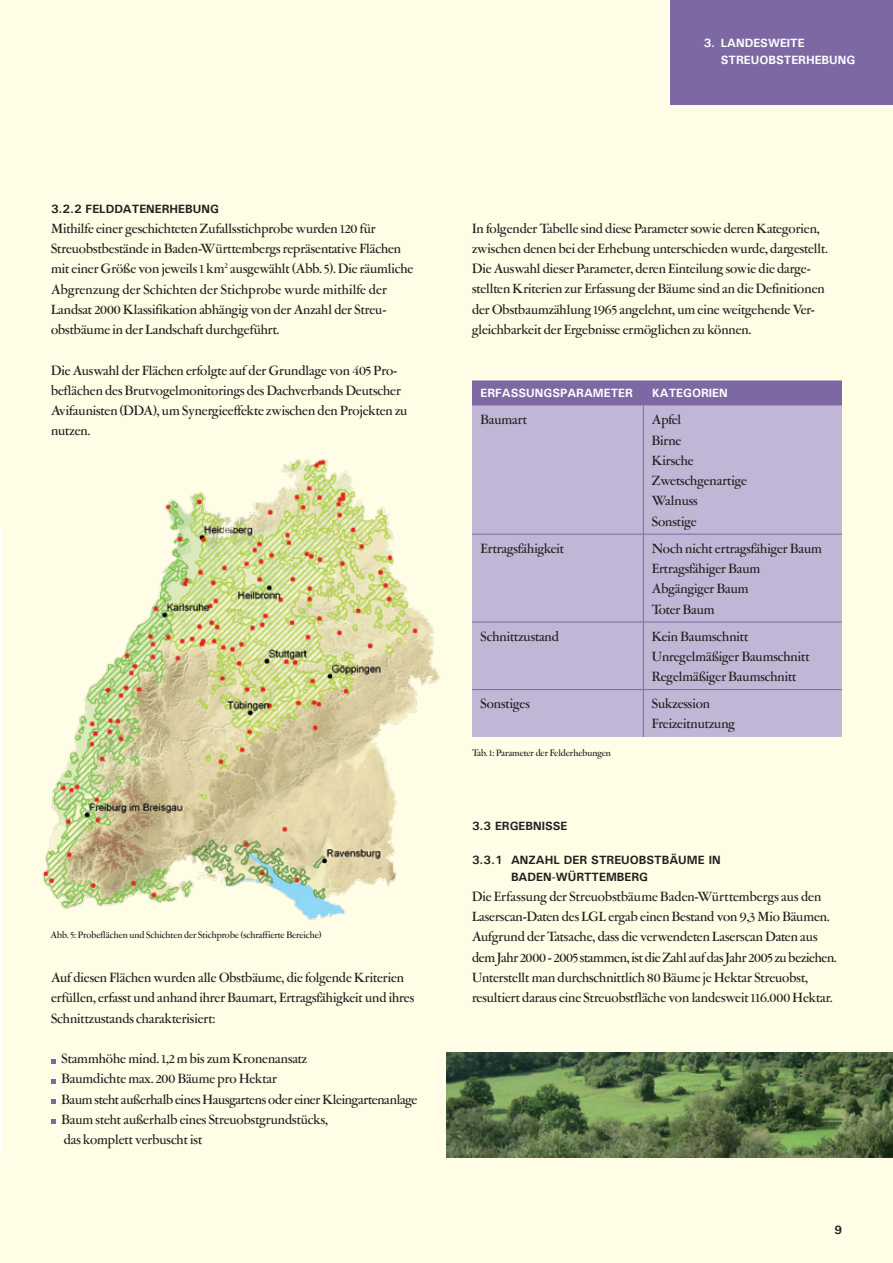
<style>
.page{position:relative;width:893px;height:1263px;background:#fffde5}
.page>*{position:absolute;margin:0;border:0;box-sizing:border-box;transform-origin:0 0}
.t1{font:500 15px/20.2px "Garamont Amst SHOP";color:#231f20}
.t2{font:700 12px "Univers ATT";color:#231f20}
.t3{font:700 12px "Univers ATT";color:#fff}
.t4{font:500 10.5px "Garamont Amst SHOP";color:#231f20}
</style>
<div class="page">
<svg style="left:51px;top:1059px;width:4px;height:4px"></svg>
<svg style="left:51px;top:1079px;width:4px;height:4px"></svg>
<svg style="left:51px;top:1099px;width:4px;height:4px"></svg>
<svg style="left:51px;top:1119px;width:4px;height:5px"></svg>
<svg style="left:472px;top:380px;width:370px;height:26px;background:#816ca6"></svg>
<div style="left:472px;top:406px;width:370px;height:331px;background:#c0b7d6"></div>
<hr style="left:643px;top:406px;width:1px;height:128px;background:#7e68a4">
<hr style="left:472px;top:534px;width:171px;height:1px;background:#7e68a4">
<hr style="left:643px;top:534px;width:199px;height:1px;background:#7e68a4">
<hr style="left:643px;top:534px;width:1px;height:88px;background:#7e68a4">
<hr style="left:472px;top:622px;width:171px;height:1px;background:#7e68a4">
<hr style="left:643px;top:622px;width:199px;height:1px;background:#7e68a4">
<hr style="left:643px;top:622px;width:1px;height:67px;background:#7e68a4">
<hr style="left:472px;top:689px;width:171px;height:1px;background:#7e68a4">
<hr style="left:643px;top:689px;width:199px;height:1px;background:#7e68a4">
<hr style="left:643px;top:690px;width:1px;height:47px;background:#7e68a4">
<div style="left:670px;top:0;width:223px;height:104px;background:#7e68a4"></div>
<img style="left:42px;top:459px;width:399px;height:461px">
<hr style="left:0;top:525px;width:1px;height:632px;background:#fff">
<img style="left:446px;top:1052px;width:447px;height:106px">
<p class="t3" style="left:704px;top:36px;width:33px">3. LANDES</p>
<p class="t3" style="left:768px;top:36px;width:19px">WEITE</p>
<p class="t3" style="left:721px;top:52px;width:16px">STRE</p>
<p class="t3" style="left:751px;top:52px;width:34px">UOBSTERHE</p>
<p class="t3" style="left:822px;top:52px;width:35px">BUNG</p>
<p class="t2" style="left:51px;top:201px;width:44px">3.2.2 FELDDATENERHE</p>
<p class="t2" style="left:185px;top:201px;width:35px">BUNG</p>
<p class="t1" style="left:51px;top:219px;width:364px">Mithilfe einer geschichteten Zufallsstichprobe wurden 120 für Streuobstbestände in Baden-Württembergs repräsentative Flächen mit einer Größe von jeweils 1 km<sup>2</sup> ausgewählt (Abb. 5). Die räumliche Abgrenzung der Schichten der Stichprobe wurde mithilfe der Landsat 2000 Klassifikation abhängig von der Anzahl der Streu&shy;obstbäume in der Landschaft durchgeführt.</p>
<p class="t1" style="left:51px;top:361px;width:358px">Die Auswahl der Flächen erfolgte auf der Grundlage von 405 Pro&shy;beflächen des Brutvogelmonitorings des Dachverbands Deutscher Avifaunisten (DDA), um Synergieeffekte zwischen den Projekten zu nutzen.</p>
<p class="t4" style="left:51px;top:930px;width:272px">Abb. 5: Probeflächen und Schichten der Stichprobe (schraffierte Bereiche)</p>
<p class="t1" style="left:51px;top:968px;width:365px">Auf diesen Flächen wurden alle Obstbäume, die folgende Kriterien erfüllen, erfasst und anhand ihrer Baumart, Ertragsfähigkeit und ihres<br>Schnittzustands charakterisiert:</p>
<p class="t1" style="left:62px;top:1049px;width:357px">Stammhöhe mind. 1,2 m bis zum Kronenansatz<br>Baumdichte max. 200 Bäume pro Hektar<br>Baum steht außerhalb eines Hausgartens oder einer Kleingartenanlage Baum steht außerhalb eines Streuobstgrundstücks,<br>das komplett verbuscht ist</p>
<p class="t1" style="left:472px;top:219px;width:357px">In folgender Tabelle sind diese Parameter sowie deren Kategorien, zwischen denen bei der Erhebung unterschieden wurde, dargestellt.<br>Die Auswahl dieser Parameter, deren Einteilung sowie die darge&shy;stellten Kriterien zur Erfassung der Bäume sind an die Definitionen der Obstbaumzählung 1965 angelehnt, um eine weitgehende Ver&shy;gleichbarkeit der Ergebnisse ermöglichen zu können.</p>
<p class="t3" style="left:480px;top:386px;width:31px">ERFASS</p>
<p class="t3" style="left:526px;top:386px;width:51px">UNGSPARAMETER</p>
<p class="t3" style="left:652px;top:386px;width:9px">KATE</p>
<p class="t3" style="left:683px;top:386px;width:26px">GORIEN</p>
<p class="t1" style="left:480px;top:410px;width:48px">Baumart</p>
<p class="t1" style="left:652px;top:410px;width:97px">Apfel<br>Birne<br>Kirsche<br>Zwetschgenartige<br>Walnuss<br>Sonstige</p>
<p class="t1" style="left:480px;top:539px;width:85px">Ertragsfähigkeit</p>
<p class="t1" style="left:652px;top:539px;width:172px">Noch nicht ertragsfähiger Baum<br>Ertragsfähiger Baum<br>Abgängiger Baum<br>Toter Baum</p>
<p class="t1" style="left:480px;top:627px;width:80px">Schnittzustand</p>
<p class="t1" style="left:652px;top:627px;width:159px">Kein Baumschnitt<br>Unregelmäßiger Baumschnitt<br>Regelmäßiger Baumschnitt</p>
<p class="t1" style="left:480px;top:694px;width:51px">Sonstiges</p>
<p class="t1" style="left:652px;top:694px;width:85px">Sukzession<br>Freizeitnutzung</p>
<p class="t4" style="left:472px;top:748px;width:140px">Tab. 1: Parameter der Felderhebungen</p>
<p class="t2" style="left:472px;top:818px;width:69px">3.3 ERGEBNISSE</p>
<p class="t2" style="left:472px;top:853px;width:57px">3.3.1 ANZAHL</p>
<p class="t2" style="left:564px;top:853px;width:9px">DER</p>
<p class="t2" style="left:591px;top:853px;width:16px">STRE</p>
<p class="t2" style="left:621px;top:853px;width:94px">UOBSTBÄUME IN</p>
<p class="t2" style="left:472px;top:869px;width:15px">BADEN</p>
<p class="t2" style="left:552px;top:869px;width:34px">-WÜRTTEM</p>
<p class="t2" style="left:617px;top:869px;width:33px">BERG</p>
<p class="t1" style="left:472px;top:887px;width:366px">Die Erfassung der Streuobstbäume Baden-Württembergs aus den Laserscan-Daten des LGL ergab einen Bestand von 9,3 Mio Bäumen.<br>Aufgrund der Tatsache, dass die verwendeten Laserscan Daten aus dem Jahr 2000 - 2005 stammen, ist die Zahl auf das Jahr 2005 zu beziehen.<br>Unterstellt man durchschnittlich 80 Bäume je Hektar Streuobst, resultiert daraus eine Streuobstfläche von landesweit 116.000 Hektar.</p>
<p class="t2" style="left:834px;top:1222px;width:9px">9</p>
</div>
